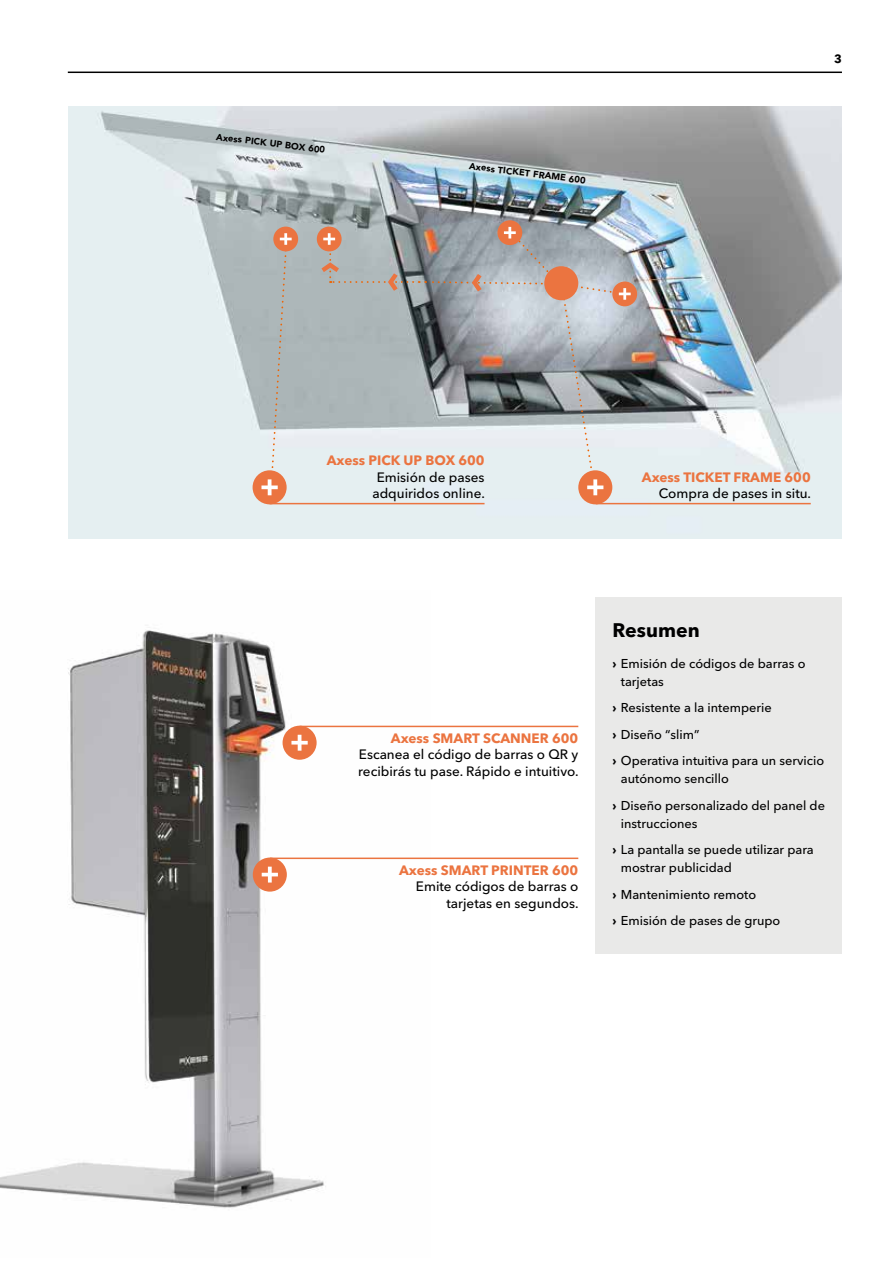
<style>
.page{position:relative;width:893px;height:1263px;background:#fff}
.page>*{position:absolute;margin:0;border:0;box-sizing:border-box;transform-origin:0 0}
.t1{font:700 19.5px "Avenir Next Cyr";letter-spacing:.005em;color:#000}
.t2{font:500 13.5px/16.5px "Avenir Next Cyr";color:#000}
.t3{font:700 13.5px "Avenir Next Cyr";color:#eb7440}
.t4{font:500 12.75px/26.5px "Avenir Next Cyr";color:#000}
.t5{font:700 12px "Avenir Next Cyr";color:#000}
.t6{font:900 9.3px "Avenir";color:#000}
.s1{font-weight:700}
</style>
<div class="page">
<hr style="left:68px;top:72px;width:774px;height:1px;background:#000">
<img style="left:68px;top:106px;width:774px;height:433px">
<img style="left:0;top:630px;width:430px;height:578px">
<div style="left:283px;top:726px;width:34px;height:34px;background:#eb7440;border-radius:50%"></div>
<svg style="left:291px;top:735px;width:17px;height:16px"></svg>
<div style="left:253px;top:470px;width:34px;height:34px;background:#eb7440;border-radius:50%"></div>
<div style="left:273px;top:227px;width:25px;height:24px;background:#eb7440;border-radius:50%"></div>
<svg style="left:261px;top:233px;width:31px;height:263px;background:#bebab6"></svg>
<div style="left:317px;top:227px;width:25px;height:24px;background:#eb7440;border-radius:50%"></div>
<div style="left:497px;top:220px;width:25px;height:25px;background:#eb7440;border-radius:50%"></div>
<div style="left:612px;top:281px;width:25px;height:25px;background:#eb7440;border-radius:50%"></div>
<div style="left:578px;top:470px;width:34px;height:34px;background:#eb7440;border-radius:50%"></div>
<div style="left:253px;top:857px;width:34px;height:35px;background:#eb7440;border-radius:50%"></div>
<svg style="left:262px;top:867px;width:16px;height:15px"></svg>
<hr style="left:300px;top:726px;width:278px;height:1px;background:#eb7440">
<hr style="left:270px;top:503px;width:215px;height:1px;background:#eb7440">
<hr style="left:596px;top:503px;width:215px;height:1px;background:#eb7440">
<hr style="left:270px;top:857px;width:308px;height:2px;background:#eb7440">
<div style="left:595px;top:597px;width:247px;height:357px;background:#e9e9e8"></div>
<svg style="left:419px;top:227px;width:212px;height:269px;background:#afb1b3"></svg>
<svg style="left:321px;top:233px;width:92px;height:58px;background:#aca9a6"></svg>
<p class="t6" style="left:217px;top:128px;width:111px;rotate:7deg">Axess PICK UP BOX 600</p>
<p class="t6" style="left:470px;top:158px;width:119px;rotate:7deg">Axess TICKET FRAME 600</p>
<p class="t5" style="left:834px;top:52px;width:9px">3</p>
<p class="t3" style="left:327px;top:452px;width:159px">Axess PICK UP BOX 600</p>
<p class="t2" style="left:372px;top:469px;width:114px;text-align:center">Emisión de pases adquiridos online.</p>
<p class="t3" style="left:642px;top:469px;width:170px">Axess TICKET FRAME 600</p>
<p class="t2" style="left:659px;top:485px;width:154px">Compra de pases in situ.</p>
<p class="t3" style="left:391px;top:730px;width:189px">Axess SMART SCANNER 600</p>
<p class="t2" style="left:358px;top:746px;width:222px">Escanea el código de barras o QR y recibirás tu pase. Rápido e intuitivo.</p>
<p class="t3" style="left:399px;top:861px;width:181px">Axess SMART PRINTER 600</p>
<p class="t2" style="left:416px;top:878px;width:164px;text-align:right">Emite códigos de barras o tarjetas en segundos.</p>
<h1 class="t1" style="left:612px;top:618px;width:89px">Resumen</h1>
<p class="t4" style="left:621px;top:654px;width:186px;line-height:18px;text-indent:-9px"><span class="s1">›</span> Emisión de códigos de barras o tarjetas</p>
<p class="t4" style="left:612px;top:694px;width:213px"><span class="s1">›</span> Resistente a la intemperie<br><span class="s1">›</span> Diseño “slim”<br><span class="s1">›</span> Operativa intuitiva para un servicio</p>
<p class="t4" style="left:612px;top:765px;width:214px;text-indent:9px">autónomo sencillo<br><span class="s1">›</span> Diseño personalizado del panel de</p>
<p class="t4" style="left:612px;top:810px;width:203px;text-indent:9px">instrucciones<br><span class="s1">›</span> La pantalla se puede utilizar para</p>
<p class="t4" style="left:612px;top:854px;width:170px;text-indent:9px">mostrar publicidad<br><span class="s1">›</span> Mantenimiento remoto<br><span class="s1">›</span> Emisión de pases de grupo</p>
</div>
